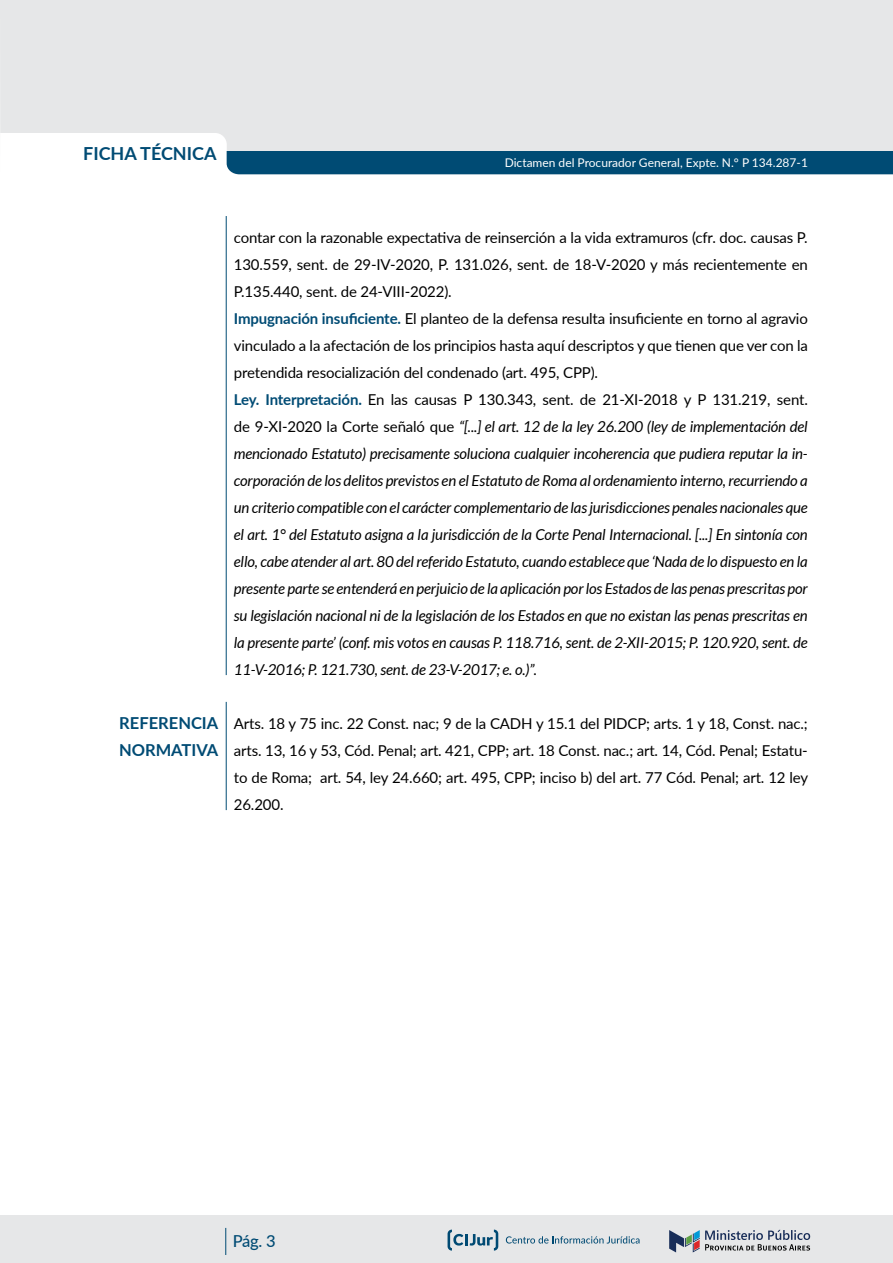
<style>
.page{position:relative;width:893px;height:1263px;background:#fff}
.page>*{position:absolute;margin:0;border:0;box-sizing:border-box;transform-origin:0 0}
.t1{font:700 18px "Lato";color:#004b74}
.t2{font:700 16.5px/27px "Lato";color:#004b74}
.t3{font:500 16.5px "Lato";color:#004b74}
.t4{font:italic 15px/27px "Lato";letter-spacing:-.01em;color:#000}
.t5{font:15px/27px "Lato";letter-spacing:-.01em;color:#000;text-align:justify}
.t6{font:12px "Lato";color:#fff}
.s1{font-style:normal}
.s2{font-weight:700;font-style:normal;color:#004b74}
</style>
<div class="page">
<div style="left:0;top:1215px;width:893px;height:48px;background:#e6e7e8"></div>
<svg style="left:669px;top:1230px;width:141px;height:22px"></svg>
<svg style="left:506px;top:1236px;width:133px;height:7px"></svg>
<svg style="left:448px;top:1229px;width:50px;height:21px"></svg>
<svg style="left:225px;top:1228px;width:1px;height:27px"></svg>
<div style="left:0;top:0;width:893px;height:166px;background:#e6e7e8"></div>
<hr style="left:226px;top:216px;width:1px;height:459px;background:#004b74">
<div style="left:227px;top:151px;width:666px;height:23px;background:#004b74"></div>
<hr style="left:226px;top:702px;width:1px;height:108px;background:#004b74">
<p class="t1" style="left:83px;top:140px;width:135px">FICHA TÉCNICA</p>
<p class="t6" style="left:505px;top:155px;width:305px">Dictamen del Procurador General, Expte. N.° P 134.287-1</p>
<p class="t4" style="left:234px;top:224px;width:575px"><span class="s1">contar con la razonable expectativa de reinserción a la vida extramuros (cfr. doc. causas P.<br>130.559, sent. de 29-IV-2020, P. 131.026, sent. de 18-V-2020 y más recientemente en P.135.440, sent. de 24-VIII-2022).<br></span><span class="s2">Impugnación insuficiente.</span> <span class="s1">El planteo de la defensa resulta insuficiente en torno al agravio vinculado a la afectación de los principios hasta aquí descriptos y que tienen que ver con la pretendida resocialización del condenado (art. 495, CPP).<br></span><span class="s2">Ley. Interpretación.</span> <span class="s1">En las causas P 130.343, sent. de 21-XI-2018 y P 131.219, sent. de 9-XI-2020 la Corte señaló que</span> “[...] el art. 12 de la ley 26.200 (ley de implementación del mencionado Estatuto) precisamente soluciona cualquier incoherencia que pudiera reputar la in&shy;corporación de los delitos previstos en el Estatuto de Roma al ordenamiento interno, recurriendo a un criterio compatible con el carácter complementario de las jurisdicciones penales nacionales que el art. 1° del Estatuto asigna a la jurisdicción de la Corte Penal Internacional. [...] En sintonía con ello, cabe atender al art. 80 del referido Estatuto, cuando establece que ‘Nada de lo dispuesto en la presente parte se entenderá en perjuicio de la aplicación por los Estados de las penas prescritas por su legislación nacional ni de la legislación de los Estados en que no existan las penas prescritas en la presente parte’ (conf. mis votos en causas P. 118.716, sent. de 2-XII-2015; P. 120.920, sent. de 11-V-2016; P. 121.730, sent. de 23-V-2017; e. o.)”.</p>
<p class="t2" style="left:119px;top:709px;width:101px">REFERENCIA<br>NORMATIVA</p>
<p class="t5" style="left:234px;top:709px;width:576px">Arts. 18 y 75 inc. 22 Const. nac; 9 de la CADH y 15.1 del PIDCP; arts. 1 y 18, Const. nac.; arts. 13, 16 y 53, Cód. Penal; art. 421, CPP; art. 18 Const. nac.; art. 14, Cód. Penal; Estatu&shy;to de Roma; art. 54, ley 24.660; art. 495, CPP; inciso b) del art. 77 Cód. Penal; art. 12 ley 26.200.</p>
<p class="t3" style="left:233px;top:1229px;width:44px">Pág. 3</p>
</div>
